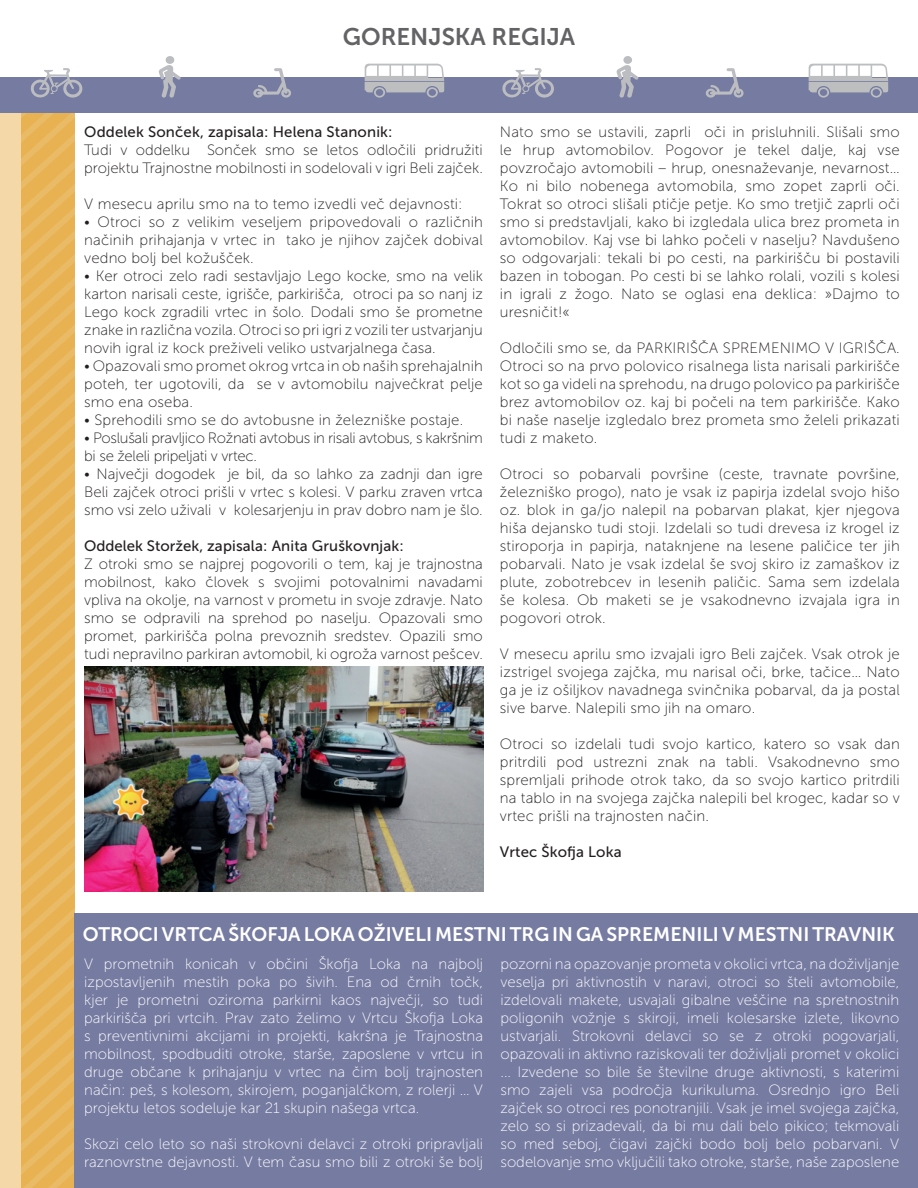
<style>
.page{position:relative;width:918px;height:1188px;background:#fff}
.page>*{position:absolute;margin:0;border:0;box-sizing:border-box;transform-origin:0 0}
.t1{font:24px "Museo Sans 700";color:#636366}
.t2{font:19.5px "Museo Sans 700";color:#fff}
.t3{font:15px/18px "Museo Sans 100";letter-spacing:.01em;color:#231f20;text-align:justify}
.t4{font:15px/18px "Museo Sans 100";color:#fff;text-align:justify}
.t5{font:15px "Museo Sans 500";letter-spacing:.01em;color:#231f20}
.t6{font:15px/18px "Museo Sans 100";letter-spacing:-.02em;color:#231f20}
</style>
<div class="page">
<div style="left:0;top:78px;width:21px;height:1110px;background:#f5d8a8"></div>
<div style="left:0;top:78px;width:918px;height:35px;background:#767ba1"></div>
<svg style="left:501px;top:68px;width:54px;height:30px"></svg>
<svg style="left:616px;top:56px;width:22px;height:42px"></svg>
<svg style="left:706px;top:68px;width:38px;height:30px"></svg>
<svg style="left:808px;top:63px;width:81px;height:35px"></svg>
<svg style="left:10px;top:68px;width:92px;height:1120px"></svg>
<svg style="left:158px;top:56px;width:23px;height:42px"></svg>
<svg style="left:253px;top:68px;width:38px;height:30px"></svg>
<svg style="left:364px;top:63px;width:81px;height:35px"></svg>
<img style="left:84px;top:667px;width:399px;height:224px">
<div style="left:75px;top:913px;width:843px;height:275px;background:#767ba1"></div>
<h1 class="t1" style="left:343px;top:23px;width:234px">GORENJSKA REGIJA</h1>
<p class="t5" style="left:84px;top:123px;width:310px">Oddelek Sonček, zapisala: Helena Stanonik:</p>
<p class="t3" style="left:84px;top:141px;width:400px">Tudi v oddelku Sonček smo se letos odločili pridružiti projektu Trajnostne mobilnosti in sodelovali v igri Beli zajček.</p>
<p class="t3" style="left:84px;top:195px;width:380px">V mesecu aprilu smo na to temo izvedli več dejavnosti:</p>
<p class="t3" style="left:84px;top:213px;width:400px">• Otroci so z velikim veseljem pripovedovali o različnih načinih prihajanja v vrtec in tako je njihov zajček dobival vedno bolj bel kožušček.</p>
<p class="t3" style="left:84px;top:267px;width:400px">• Ker otroci zelo radi sestavljajo Lego kocke, smo na velik karton narisali ceste, igrišče, parkirišča, otroci pa so nanj iz Lego kock zgradili vrtec in šolo. Dodali smo še prometne znake in različna vozila. Otroci so pri igri z vozili ter ustvarjanju novih igral iz kock preživeli veliko ustvarjalnega časa.</p>
<p class="t3" style="left:84px;top:357px;width:400px">• Opazovali smo promet okrog vrtca in ob naših sprehajalnih poteh, ter ugotovili, da se v avtomobilu največkrat pelje smo ena oseba.</p>
<p class="t3" style="left:84px;top:411px;width:381px">• Sprehodili smo se do avtobusne in železniške postaje.</p>
<p class="t6" style="left:84px;top:429px;width:400px">• Poslušali pravljico Rožnati avtobus in risali avtobus, s kakršnim bi se želeli pripeljati v vrtec.</p>
<p class="t3" style="left:84px;top:465px;width:400px">• Največji dogodek je bil, da so lahko za zadnji dan igre Beli zajček otroci prišli v vrtec s kolesi. V parku zraven vrtca smo vsi zelo uživali v kolesarjenju in prav dobro nam je šlo.</p>
<p class="t5" style="left:84px;top:537px;width:321px">Oddelek Storžek, zapisala: Anita Gruškovnjak:</p>
<p class="t3" style="left:84px;top:555px;width:400px">Z otroki smo se najprej pogovorili o tem, kaj je trajnostna mobilnost, kako človek s svojimi potovalnimi navadami vpliva na okolje, na varnost v prometu in svoje zdravje. Nato smo se odpravili na sprehod po naselju. Opazovali smo promet, parkirišča polna prevoznih sredstev. Opazili smo tudi nepravilno parkiran avtomobil, ki ogroža varnost pešcev.</p>
<p class="t3" style="left:500px;top:123px;width:401px">Nato smo se ustavili, zaprli oči in prisluhnili. Slišali smo le hrup avtomobilov. Pogovor je tekel dalje, kaj vse povzročajo avtomobili – hrup, onesnaževanje, nevarnost… Ko ni bilo nobenega avtomobila, smo zopet zaprli oči.<br>Tokrat so otroci slišali ptičje petje. Ko smo tretjič zaprli oči smo si predstavljali, kako bi izgledala ulica brez prometa in avtomobilov. Kaj vse bi lahko počeli v naselju? Navdušeno so odgovarjali: tekali bi po cesti, na parkirišču bi postavili bazen in tobogan. Po cesti bi se lahko rolali, vozili s kolesi in igrali z žogo. Nato se oglasi ena deklica: »Dajmo to uresničit!«</p>
<p class="t3" style="left:500px;top:339px;width:401px">Odločili smo se, da PARKIRIŠČA SPREMENIMO V IGRIŠČA.<br>Otroci so na prvo polovico risalnega lista narisali parkirišče kot so ga videli na sprehodu, na drugo polovico pa parkirišče brez avtomobilov oz. kaj bi počeli na tem parkirišče. Kako bi naše naselje izgledalo brez prometa smo želeli prikazati tudi z maketo.</p>
<p class="t3" style="left:500px;top:465px;width:401px">Otroci so pobarvali površine (ceste, travnate površine, železniško progo), nato je vsak iz papirja izdelal svojo hišo oz. blok in ga/jo nalepil na pobarvan plakat, kjer njegova hiša dejansko tudi stoji. Izdelali so tudi drevesa iz krogel iz stiroporja in papirja, nataknjene na lesene paličice ter jih pobarvali. Nato je vsak izdelal še svoj skiro iz zamaškov iz plute, zobotrebcev in lesenih paličic. Sama sem izdelala še kolesa. Ob maketi se je vsakodnevno izvajala igra in pogovori otrok.</p>
<p class="t3" style="left:500px;top:645px;width:401px">V mesecu aprilu smo izvajali igro Beli zajček. Vsak otrok je izstrigel svojega zajčka, mu narisal oči, brke, tačice… Nato ga je iz ošiljkov navadnega svinčnika pobarval, da ja postal sive barve. Nalepili smo jih na omaro.</p>
<p class="t3" style="left:500px;top:735px;width:401px">Otroci so izdelali tudi svojo kartico, katero so vsak dan pritrdili pod ustrezni znak na tabli. Vsakodnevno smo spremljali prihode otrok tako, da so svojo kartico pritrdili na tablo in na svojega zajčka nalepili bel krogec, kadar so v vrtec prišli na trajnosten način.</p>
<p class="t5" style="left:500px;top:843px;width:123px">Vrtec Škofja Loka</p>
<h2 class="t2" style="left:83px;top:923px;width:814px">OTROCI VRTCA ŠKOFJA LOKA OŽIVELI MESTNI TRG IN GA SPREMENILI V MESTNI TRAVNIK</h2>
<p class="t4" style="left:84px;top:955px;width:400px">V prometnih konicah v občini Škofja Loka na najbolj izpostavljenih mestih poka po šivih. Ena od črnih točk, kjer je prometni oziroma parkirni kaos največji, so tudi parkirišča pri vrtcih. Prav zato želimo v Vrtcu Škofja Loka s preventivnimi akcijami in projekti, kakršna je Trajnostna mobilnost, spodbuditi otroke, starše, zaposlene v vrtcu in druge občane k prihajanju v vrtec na čim bolj trajnosten način: peš, s kolesom, skirojem, poganjalčkom, z rolerji … V projektu letos sodeluje kar 21 skupin našega vrtca.</p>
<p class="t4" style="left:84px;top:1135px;width:400px">Skozi celo leto so naši strokovni delavci z otroki pripravljali raznovrstne dejavnosti. V tem času smo bili z otroki še bolj</p>
<p class="t4" style="left:500px;top:955px;width:400px">pozorni na opazovanje prometa v okolici vrtca, na doživljanje veselja pri aktivnostih v naravi, otroci so šteli avtomobile, izdelovali makete, usvajali gibalne veščine na spretnostnih poligonih vožnje s skiroji, imeli kolesarske izlete, likovno ustvarjali. Strokovni delavci so se z otroki pogovarjali, opazovali in aktivno raziskovali ter doživljali promet v okolici ... Izvedene so bile še številne druge aktivnosti, s katerimi smo zajeli vsa področja kurikuluma. Osrednjo igro Beli zajček so otroci res ponotranjili. Vsak je imel svojega zajčka, zelo so si prizadevali, da bi mu dali belo pikico; tekmovali so med seboj, čigavi zajčki bodo bolj belo pobarvani. V sodelovanje smo vključili tako otroke, starše, naše zaposlene</p>
</div>
